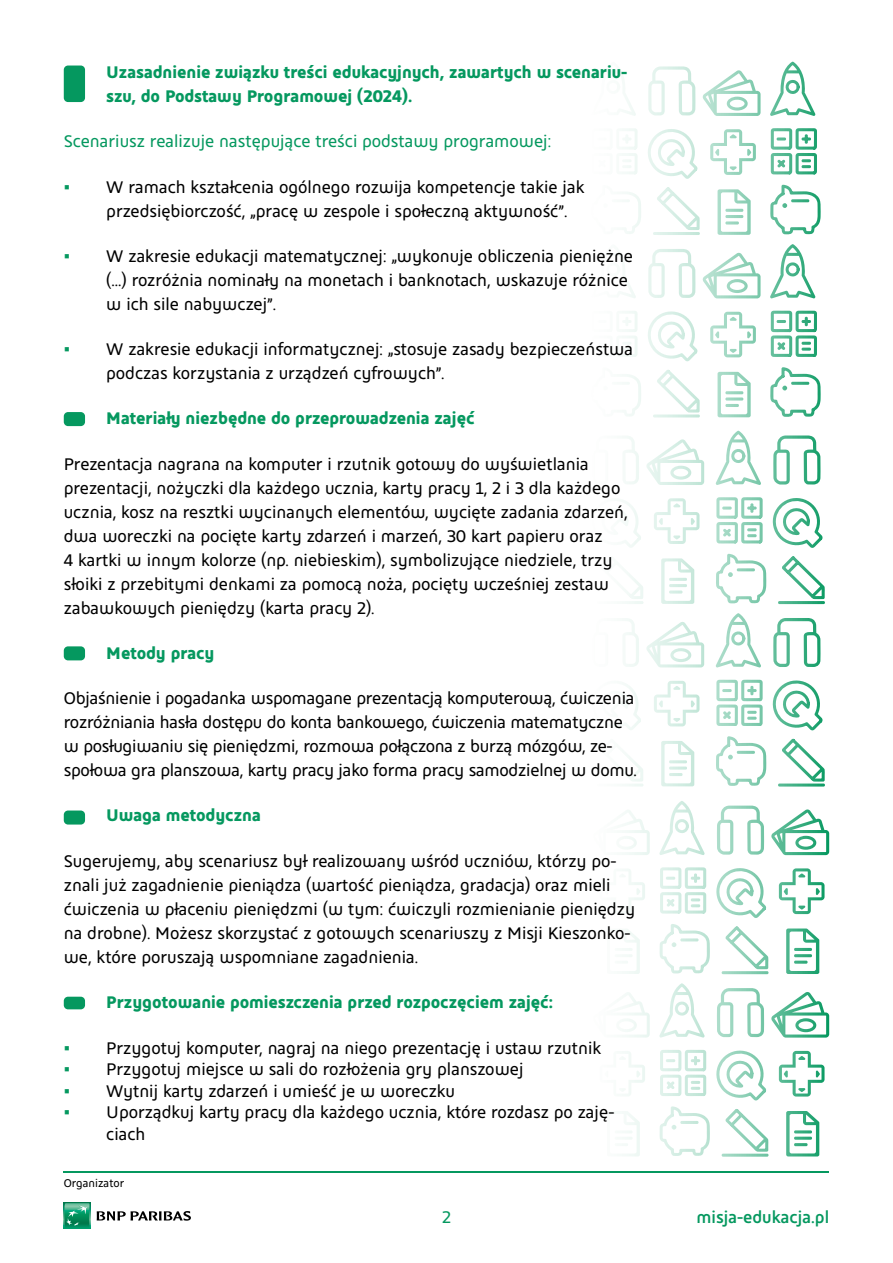
<style>
.page{position:relative;width:893px;height:1263px;background:#fff}
.page>*{position:absolute;margin:0;border:0;box-sizing:border-box;transform-origin:0 0}
.t1{font:18px/24px "BNPP Type";color:#000}
.t2{font:700 18px/24px "BNPP Type";color:#05985f}
.t3{font:18px "BNPP Type";color:#05985f}
.t4{font:18px "BNPP Type";color:#05985f}
.t5{font:12px "BNPP Type";color:#000}
.s1{font-family:"Calibri";color:#05985f}
</style>
<div class="page">
<div style="left:64px;top:1203px;width:26px;height:26px;background:#00996a"></div>
<svg style="left:64px;top:1203px;width:26px;height:24px"></svg>
<svg style="left:97px;top:1211px;width:94px;height:10px"></svg>
<hr style="left:64px;top:1171px;width:765px;height:2px;background:#05985f">
<svg style="left:625px;top:62px;width:204px;height:1095px"></svg>
<div style="left:64px;top:997px;width:21px;height:12px;background:#05985f;border-radius:4px"></div>
<div style="left:64px;top:810px;width:21px;height:14px;background:#05985f;border-radius:4px"></div>
<div style="left:64px;top:646px;width:21px;height:14px;background:#05985f;border-radius:4px"></div>
<div style="left:64px;top:412px;width:21px;height:14px;background:#05985f;border-radius:4px"></div>
<div style="left:64px;top:66px;width:21px;height:36px;background:#05985f;border-radius:4px"></div>
<p class="t2" style="left:106px;top:60px;width:523px">Uzasadnienie związku treści edukacyjnych, zawartych w scenariu&shy;szu, do Podstawy Programowej (2024).</p>
<p class="t3" style="left:64px;top:131px;width:489px">Scenariusz realizuje następujące treści podstawy programowej:</p>
<p class="t1" style="left:106px;top:174px;width:480px;text-indent:-43px"><span class="s1">▪</span> W ramach kształcenia ogólnego rozwija kompetencje takie jak przedsiębiorczość, „pracę w zespole i społeczną aktywność”.</p>
<p class="t1" style="left:106px;top:244px;width:528px;text-indent:-43px"><span class="s1">▪</span> W zakresie edukacji matematycznej: „wykonuje obliczenia pieniężne (…) rozróżnia nominały na monetach i banknotach, wskazuje różnice w ich sile nabywczej”.</p>
<p class="t1" style="left:106px;top:337px;width:528px;text-indent:-43px"><span class="s1">▪</span> W zakresie edukacji informatycznej: „stosuje zasady bezpieczeństwa podczas korzystania z urządzeń cyfrowych”.</p>
<p class="t2" style="left:106px;top:406px;width:370px">Materiały niezbędne do przeprowadzenia zajęć</p>
<p class="t1" style="left:64px;top:451px;width:565px">Prezentacja nagrana na komputer i rzutnik gotowy do wyświetlania prezentacji, nożyczki dla każdego ucznia, karty pracy 1, 2 i 3 dla każdego ucznia, kosz na resztki wycinanych elementów, wycięte zadania zdarzeń, dwa woreczki na pocięte karty zdarzeń i marzeń, 30 kart papieru oraz<br>4 kartki w innym kolorze (np. niebieskim), symbolizujące niedziele, trzy słoiki z przebitymi denkami za pomocą noża, pocięty wcześniej zestaw zabawkowych pieniędzy (karta pracy 2).</p>
<p class="t2" style="left:106px;top:640px;width:109px">Metody pracy</p>
<p class="t1" style="left:64px;top:686px;width:574px">Objaśnienie i pogadanka wspomagane prezentacją komputerową, ćwiczenia rozróżniania hasła dostępu do konta bankowego, ćwiczenia matematyczne w posługiwaniu się pieniędzmi, rozmowa połączona z burzą mózgów, ze&shy;społowa gra planszowa, karty pracy jako forma pracy samodzielnej w domu.</p>
<p class="t2" style="left:106px;top:803px;width:156px">Uwaga metodyczna</p>
<p class="t1" style="left:64px;top:848px;width:573px">Sugerujemy, aby scenariusz był realizowany wśród uczniów, którzy po&shy;znali już zagadnienie pieniądza (wartość pieniądza, gradacja) oraz mieli ćwiczenia w płaceniu pieniędzmi (w tym: ćwiczyli rozmienianie pieniędzy na drobne). Możesz skorzystać z gotowych scenariuszy z Misji Kieszonko&shy;we, które poruszają wspomniane zagadnienia.</p>
<p class="t2" style="left:106px;top:989px;width:448px">Przygotowanie pomieszczenia przed rozpoczęciem zajęć:</p>
<p class="t1" style="left:64px;top:1035px;width:539px"><span class="s1">▪</span> Przygotuj komputer, nagraj na niego prezentację i ustaw rzutnik</p>
<p class="t1" style="left:64px;top:1057px;width:461px"><span class="s1">▪</span> Przygotuj miejsce w sali do rozłożenia gry planszowej</p>
<p class="t1" style="left:64px;top:1078px;width:393px"><span class="s1">▪</span> Wytnij karty zdarzeń i umieść je w woreczku</p>
<p class="t1" style="left:106px;top:1101px;width:510px;line-height:21.6px;text-indent:-43px"><span class="s1">▪</span> Uporządkuj karty pracy dla każdego ucznia, które rozdasz po zaję&shy;ciach</p>
<p class="t5" style="left:64px;top:1176px;width:62px">Organizator</p>
<p class="t3" style="left:442px;top:1207px;width:10px">2</p>
<p class="t4" style="left:696px;top:1206px;width:134px">misja-edukacja.pl</p>
</div>
